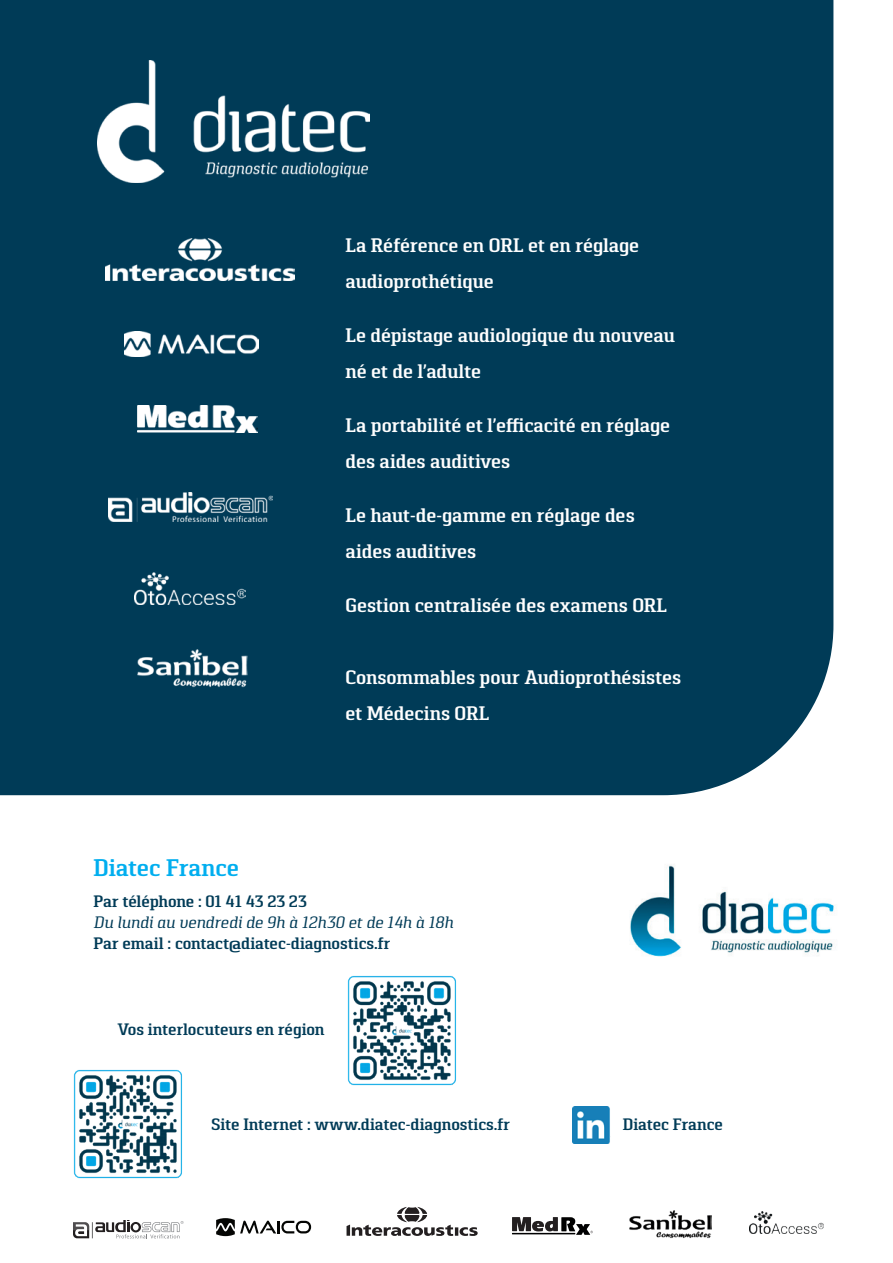
<style>
.page{position:relative;width:893px;height:1263px;background:#fff}
.page>*{position:absolute;margin:0;border:0;box-sizing:border-box;transform-origin:0 0}
.Txt-Semi-DarkBlue{font:600 24px "Pancetta Serif Pro";letter-spacing:-.01em;color:#00aeef}
.Txt__SemiBold__NEG{font:600 19.5px/36px "Pancetta Serif Pro";letter-spacing:-.01em;color:#fff}
.Small-txt-Semi-LightBlue{font:600 16.5px "Pancetta Serif Pro";letter-spacing:-.01em;color:#003b57}
.Small-txt-Semi-LightBlue-2{font:italic 16.5px "Pancetta Serif Pro";letter-spacing:-.015em;color:#003b57}
</style>
<div class="page">
<div style="left:0;top:0;width:833px;height:795px;background:#003b57"></div>
<img style="left:749px;top:1211px;width:75px;height:22px">
<svg style="left:347px;top:1207px;width:131px;height:29px"></svg>
<svg style="left:512px;top:1217px;width:81px;height:18px"></svg>
<img style="left:630px;top:1210px;width:81px;height:29px">
<svg style="left:216px;top:1218px;width:95px;height:18px"></svg>
<svg style="left:73px;top:1220px;width:111px;height:18px"></svg>
<img style="left:135px;top:572px;width:111px;height:33px">
<img style="left:106px;top:239px;width:188px;height:42px">
<img style="left:137px;top:405px;width:121px;height:28px">
<img style="left:137px;top:650px;width:110px;height:38px">
<img style="left:124px;top:331px;width:135px;height:26px">
<img style="left:109px;top:492px;width:164px;height:30px">
<img style="left:97px;top:61px;width:272px;height:121px">
<img style="left:347px;top:976px;width:110px;height:110px">
<img style="left:73px;top:1069px;width:110px;height:110px">
<img style="left:572px;top:1107px;width:38px;height:37px">
<img style="left:630px;top:865px;width:204px;height:92px">
<p class="Txt__SemiBold__NEG" style="left:345px;top:227px;width:295px">La Référence en ORL et en réglage audioprothétique</p>
<p class="Txt__SemiBold__NEG" style="left:345px;top:317px;width:331px">Le dépistage audiologique du nouveau né et de l’adulte</p>
<p class="Txt__SemiBold__NEG" style="left:345px;top:407px;width:326px">La portabilité et l’efficacité en réglage des aides auditives</p>
<p class="Txt__SemiBold__NEG" style="left:345px;top:497px;width:291px">Le haut-de-gamme en réglage des aides auditives</p>
<p class="Txt__SemiBold__NEG" style="left:345px;top:587px;width:323px">Gestion centralisée des examens ORL</p>
<p class="Txt__SemiBold__NEG" style="left:345px;top:659px;width:337px">Consommables pour Audioprothésistes et Médecins ORL</p>
<p class="Txt-Semi-DarkBlue" style="left:94px;top:854px;width:147px">Diatec France</p>
<p class="Small-txt-Semi-LightBlue" style="left:94px;top:892px;width:215px">Par téléphone : 01 41 43 23 23</p>
<p class="Small-txt-Semi-LightBlue-2" style="left:94px;top:913px;width:361px">Du lundi au vendredi de 9h à 12h30 et de 14h à 18h</p>
<p class="Small-txt-Semi-LightBlue" style="left:94px;top:934px;width:298px">Par email : contact@diatec-diagnostics.fr</p>
<p class="Small-txt-Semi-LightBlue" style="left:117px;top:1021px;width:209px">Vos interlocuteurs en région</p>
<p class="Small-txt-Semi-LightBlue" style="left:211px;top:1115px;width:301px">Site Internet : www.diatec-diagnostics.fr</p>
<p class="Small-txt-Semi-LightBlue" style="left:623px;top:1115px;width:102px">Diatec France</p>
</div>
